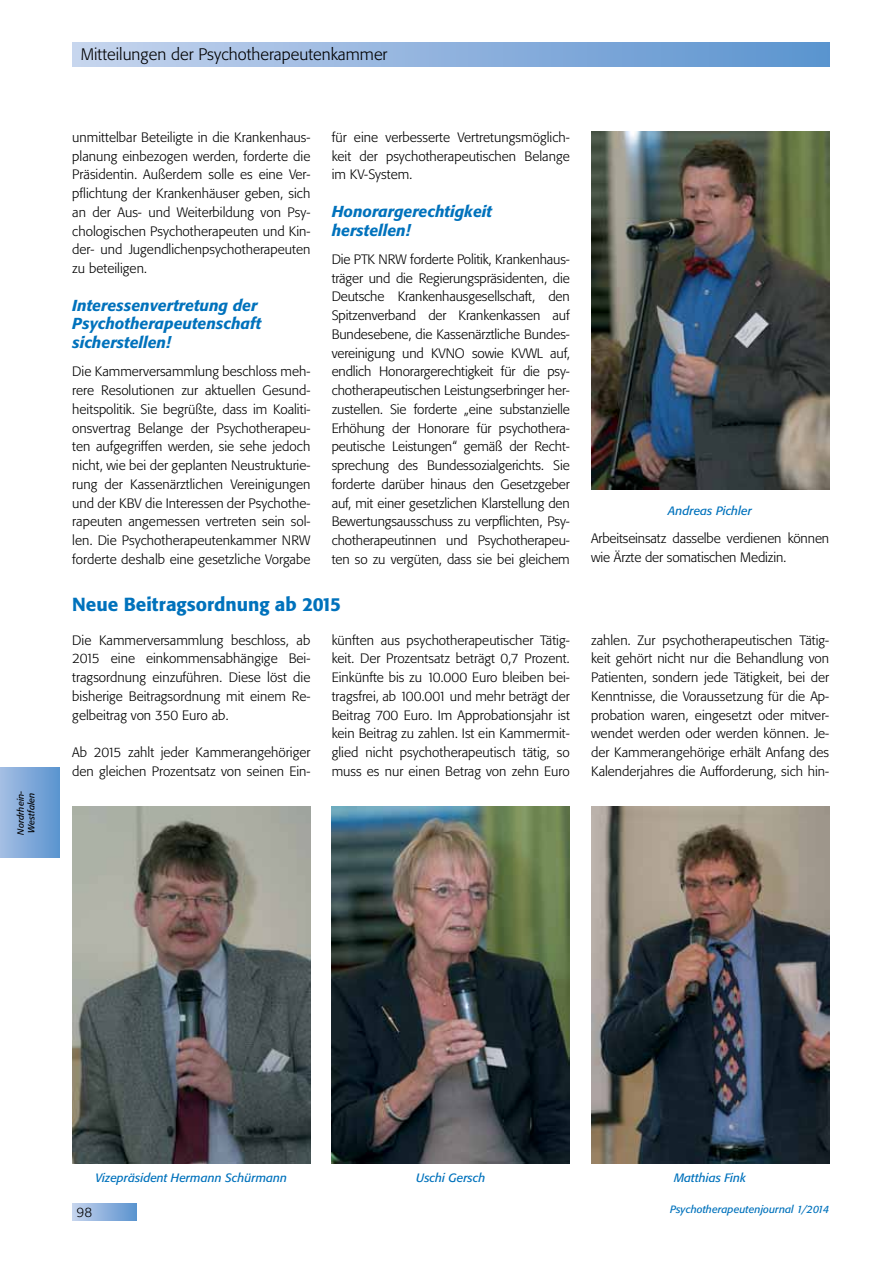
<style>
.page{position:relative;width:893px;height:1263px;background:#fff}
.page>*{position:absolute;margin:0;border:0;box-sizing:border-box;transform-origin:0 0}
.t1{font:500 18.75px "Tn T Form BSK";color:#0072bc}
.t2{font:300 16.5px "Tn T Form BSK";color:#000}
.t3{font:italic 500 15.75px/18.8px "Tn T Form BSK";color:#0072bc}
.t4{font:300 13.5px/18.8px "Tn T Form BSK";color:#000;text-align:justify}
.t5{font:italic 12px "Tn T Form BSK";color:#0072bc}
.t6{font:italic 10.5px "Tn T Form BSK";color:#0072bc}
.t7{font:italic 9px/10.8px "Tn T Form BSK";color:#000}
</style>
<div class="page">
<div style="left:72px;top:43px;width:757px;height:24px;background:linear-gradient(to right,#c6d4ee,#5a92cf)"></div>
<div style="left:72px;top:1203px;width:64px;height:17px;background:linear-gradient(to right,#c7d4ee,#5d94cf)"></div>
<div style="left:0;top:767px;width:60px;height:91px;background:linear-gradient(to right,#a4bee3,#5c95cf)"></div>
<img style="left:591px;top:132px;width:238px;height:357px">
<img style="left:72px;top:806px;width:238px;height:357px">
<img style="left:332px;top:806px;width:238px;height:357px">
<img style="left:591px;top:806px;width:238px;height:357px">
<p class="t7" style="left:15px;top:835px;width:45px;rotate:-90deg">Nordrhein-<br>Westfalen</p>
<p class="t2" style="left:81px;top:44px;width:308px">Mitteilungen der Psychotherapeutenkammer</p>
<p class="t4" style="left:72px;top:128px;width:240px">unmittelbar Beteiligte in die Krankenhaus&shy;planung einbezogen werden, forderte die Präsidentin. Außerdem solle es eine Ver&shy;pflichtung der Krankenhäuser geben, sich an der Aus- und Weiterbildung von Psy&shy;chologischen Psychotherapeuten und Kin&shy;der- und Jugendlichenpsychotherapeuten zu beteiligen.</p>
<p class="t3" style="left:72px;top:296px;width:190px">Interessenvertretung der<br>Psychotherapeutenschaft sicherstellen!</p>
<p class="t4" style="left:72px;top:362px;width:240px">Die Kammerversammlung beschloss meh&shy;rere Resolutionen zur aktuellen Gesund&shy;heitspolitik. Sie begrüßte, dass im Koaliti&shy;onsvertrag Belange der Psychotherapeu&shy;ten aufgegriffen werden, sie sehe jedoch nicht, wie bei der geplanten Neustrukturie&shy;rung der Kassenärztlichen Vereinigungen und der KBV die Interessen der Psychothe&shy;rapeuten angemessen vertreten sein sol&shy;len. Die Psychotherapeutenkammer NRW forderte deshalb eine gesetzliche Vorgabe</p>
<p class="t4" style="left:332px;top:128px;width:240px">für eine verbesserte Vertretungsmöglich&shy;keit der psychotherapeutischen Belange im KV-System.</p>
<p class="t3" style="left:332px;top:202px;width:162px">Honorargerechtigkeit herstellen!</p>
<p class="t4" style="left:332px;top:250px;width:240px">Die PTK NRW forderte Politik, Krankenhaus&shy;träger und die Regierungspräsidenten, die Deutsche Krankenhausgesellschaft, den Spitzenverband der Krankenkassen auf Bundesebene, die Kassenärztliche Bundes&shy;vereinigung und KVNO sowie KVWL auf, endlich Honorargerechtigkeit für die psy&shy;chotherapeutischen Leistungserbringer her&shy;zustellen. Sie forderte „eine substanzielle Erhöhung der Honorare für psychothera&shy;peutische Leistungen“ gemäß der Recht&shy;sprechung des Bundessozialgerichts. Sie forderte darüber hinaus den Gesetzgeber auf, mit einer gesetzlichen Klarstellung den Bewertungsausschuss zu verpflichten, Psy&shy;chotherapeutinnen und Psychotherapeu&shy;ten so zu vergüten, dass sie bei gleichem</p>
<p class="t5" style="left:668px;top:504px;width:85px">Andreas Pichler</p>
<p class="t4" style="left:591px;top:529px;width:240px">Arbeitseinsatz dasselbe verdienen können wie Ärzte der somatischen Medizin.</p>
<h1 class="t1" style="left:72px;top:593px;width:270px">Neue Beitragsordnung ab 2015</h1>
<p class="t4" style="left:72px;top:631px;width:240px">Die Kammerversammlung beschloss, ab 2015 eine einkommensabhängige Bei&shy;tragsordnung einzuführen. Diese löst die bisherige Beitragsordnung mit einem Re&shy;gelbeitrag von 350 Euro ab.</p>
<p class="t4" style="left:72px;top:743px;width:240px">Ab 2015 zahlt jeder Kammerangehöriger den gleichen Prozentsatz von seinen Ein-</p>
<p class="t4" style="left:332px;top:631px;width:240px">künften aus psychotherapeutischer Tätig&shy;keit. Der Prozentsatz beträgt 0,7 Prozent.<br>Einkünfte bis zu 10.000 Euro bleiben bei&shy;tragsfrei, ab 100.001 und mehr beträgt der Beitrag 700 Euro. Im Approbationsjahr ist kein Beitrag zu zahlen. Ist ein Kammermit&shy;glied nicht psychotherapeutisch tätig, so muss es nur einen Betrag von zehn Euro</p>
<p class="t4" style="left:591px;top:631px;width:240px">zahlen. Zur psychotherapeutischen Tätig&shy;keit gehört nicht nur die Behandlung von Patienten, sondern jede Tätigkeit, bei der Kenntnisse, die Voraussetzung für die Ap&shy;probation waren, eingesetzt oder mitver&shy;wendet werden oder werden können. Je&shy;der Kammerangehörige erhält Anfang des Kalenderjahres die Aufforderung, sich hin-</p>
<p class="t5" style="left:95px;top:1170px;width:193px">Vizepräsident Hermann Schürmann</p>
<p class="t5" style="left:416px;top:1170px;width:71px">Uschi Gersch</p>
<p class="t5" style="left:674px;top:1170px;width:74px">Matthias Fink</p>
<p class="t4" style="left:77px;top:1202px;width:17px">98</p>
<p class="t6" style="left:670px;top:1203px;width:161px">Psychotherapeutenjournal 1/2014</p>
</div>
